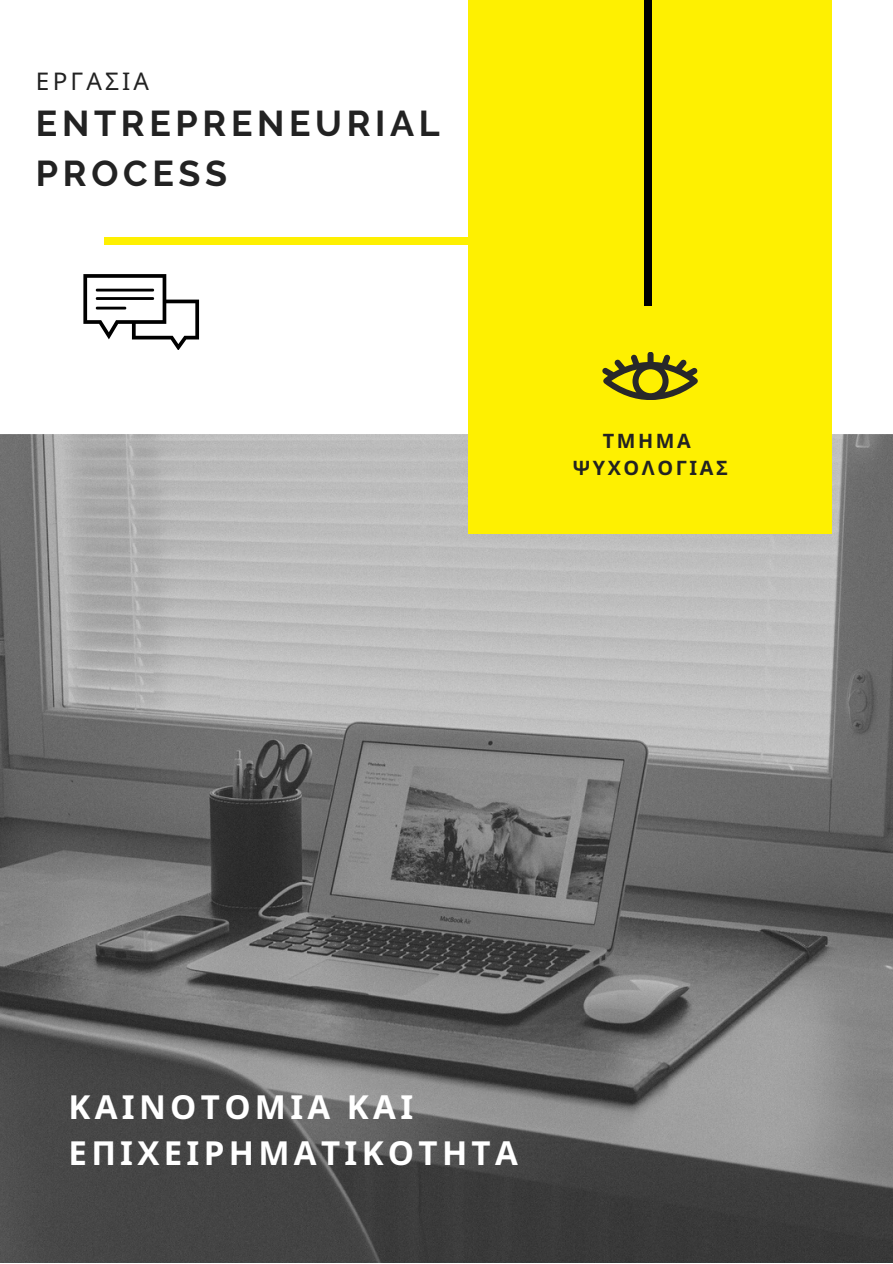
<style>
.page{position:relative;width:893px;height:1264px;background:#fff}
.page>*{position:absolute;margin:0;border:0;box-sizing:border-box;transform-origin:0 0}
.t1{font:700 35.85px/49.5px "Raleway";letter-spacing:.13em;color:#222}
.t2{font:700 33px/46px "Noto Sans";letter-spacing:.13em;color:#fff}
.t3{font:24.3px "Noto Sans";letter-spacing:.13em;color:#222}
.t4{font:700 19.8px/27px "Noto Sans";letter-spacing:.13em;color:#222;text-align:center}
</style>
<div class="page">
<img style="left:0;top:434px;width:892px;height:828px">
<div style="left:468px;top:0;width:363px;height:533px;background:#fef001"></div>
<svg style="left:83px;top:275px;width:116px;height:75px"></svg>
<hr style="left:95px;top:289px;width:60px;height:2px;background:#000;border-radius:2px">
<hr style="left:95px;top:297px;width:60px;height:3px;background:#000;border-radius:2px">
<hr style="left:95px;top:307px;width:32px;height:2px;background:#000;border-radius:2px">
<svg style="left:602px;top:352px;width:95px;height:47px"></svg>
<div style="left:643px;top:0;width:8px;height:306px;background:#000"></div>
<div style="left:104px;top:238px;width:370px;height:7px;background:#fef001"></div>
<p class="t3" style="left:36px;top:64px;width:115px">ΕΡΓΑΣΙΑ</p>
<p class="t1" style="left:36px;top:99px;width:405px">ENTREPRENEURIAL<br>PROCESS</p>
<p class="t4" style="left:573px;top:427px;width:156px">ΤΜΗΜΑ<br>ΨΥΧΟΛΟΓΙΑΣ</p>
<p class="t2" style="left:68px;top:1083px;width:451px">ΚΑΙΝΟΤΟΜΙΑ ΚΑΙ<br>ΕΠΙΧΕΙΡΗΜΑΤΙΚΟΤΗΤΑ</p>
</div>
